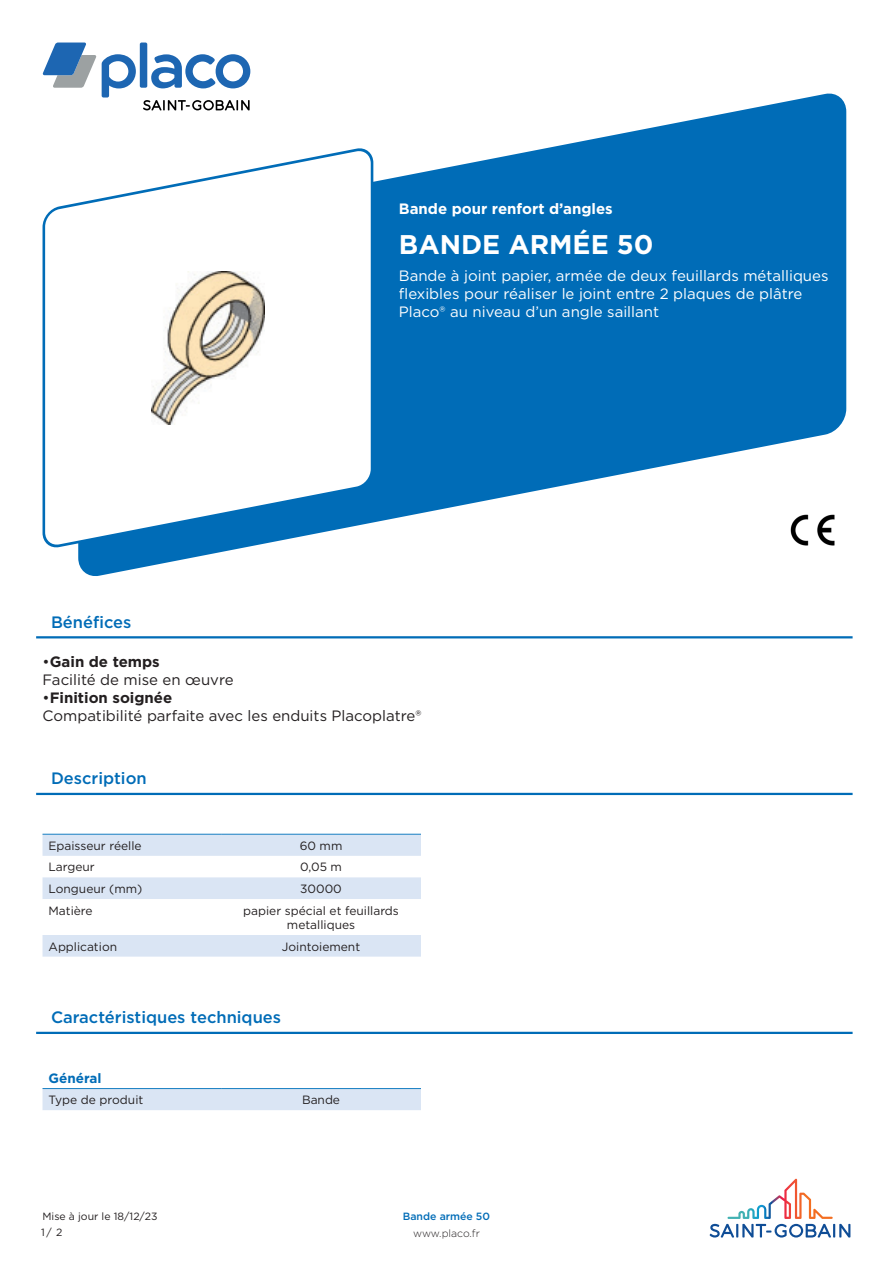
<style>
.page{position:relative;width:893px;height:1263px;background:#fff}
.page>*{position:absolute;margin:0;border:0;box-sizing:border-box;transform-origin:0 0}
.product_name{font:700 27px "Gotham";color:#fff}
.t1{font:500 16.5px "Gotham";color:#006cb7}
.product_description{font:15px/18px "Gotham";color:#fff}
.Benefices{font:15px/18px "Gotham";color:#231f20}
.GFR-Main_earning_tex{font:700 15px "Gotham";color:#fff}
.attribute_group{font:700 13.5px "Gotham";color:#006cb7}
.column_2{font:12px/14.4px "Gotham";color:#231f20;text-align:center}
.column_1{font:12px "Gotham";color:#231f20}
.t2{font:10.5px/16.6px "Gotham";color:#231f20}
.t3{font:300 10.5px "Gotham";color:#231f20}
.Product_Name_Master{font:500 10.5px "Gotham";color:#006cb7}
.s1{font-weight:700}
</style>
<div class="page">
<div style="left:140px;top:43px;width:7px;height:45px;background:#1d66b2;border-radius:2px"></div>
<svg style="left:42px;top:43px;width:94px;height:47px"></svg>
<svg style="left:151px;top:54px;width:99px;height:34px"></svg>
<svg style="left:710px;top:1179px;width:140px;height:58px"></svg>
<svg style="left:78px;top:90px;width:768px;height:486px;fill:#006cb7"></svg>
<svg style="left:42px;top:144px;width:333px;height:408px"></svg>
<img style="left:152px;top:271px;width:112px;height:153px">
<hr style="left:36px;top:636px;width:817px;height:2px;background:#006cb7">
<hr style="left:36px;top:793px;width:817px;height:2px;background:#006cb7">
<svg style="left:43px;top:835px;width:378px;height:122px;fill:#dae5f4"></svg>
<hr style="left:43px;top:834px;width:178px;height:1px;background:#167ec2">
<hr style="left:221px;top:834px;width:200px;height:1px;background:#167ec2">
<hr style="left:36px;top:1032px;width:817px;height:2px;background:#006cb7">
<div style="left:43px;top:1089px;width:378px;height:21px;background:#dae5f4"></div>
<hr style="left:43px;top:1088px;width:178px;height:1px;background:#167ec2">
<hr style="left:221px;top:1088px;width:200px;height:1px;background:#167ec2">
<img style="left:786px;top:510px;width:60px;height:43px">
<p class="GFR-Main_earning_tex" style="left:399px;top:198px;width:215px">Bande pour renfort d’angles</p>
<p class="product_name" style="left:399px;top:227px;width:256px">BANDE ARMÉE 50</p>
<p class="product_description" style="left:399px;top:266px;width:431px">Bande à joint papier, armée de deux feuillards métalliques flexibles pour réaliser le joint entre 2 plaques de plâtre<br>Placo® au niveau d’un angle saillant</p>
<p class="t1" style="left:51px;top:611px;width:82px">Bénéfices</p>
<p class="Benefices" style="left:43px;top:652px;width:193px">•<span class="s1">Gain de temps<br></span>Facilité de mise en œuvre</p>
<p class="Benefices" style="left:43px;top:688px;width:381px">•<span class="s1">Finition soignée<br></span>Compatibilité parfaite avec les enduits Placoplatre®</p>
<p class="t1" style="left:51px;top:768px;width:97px">Description</p>
<p class="column_1" style="left:49px;top:838px;width:95px">Epaisseur réelle</p>
<p class="column_2" style="left:300px;top:838px;width:44px">60 mm</p>
<p class="column_1" style="left:49px;top:859px;width:48px">Largeur</p>
<p class="column_2" style="left:300px;top:860px;width:43px">0,05 m</p>
<p class="column_1" style="left:49px;top:881px;width:95px">Longueur (mm)</p>
<p class="column_2" style="left:300px;top:881px;width:43px">30000</p>
<p class="column_1" style="left:49px;top:903px;width:46px">Matière</p>
<p class="column_2" style="left:243px;top:903px;width:157px">papier spécial et feuillards metalliques</p>
<p class="column_1" style="left:49px;top:939px;width:70px">Application</p>
<p class="column_2" style="left:282px;top:939px;width:80px">Jointoiement</p>
<p class="t1" style="left:51px;top:1006px;width:232px">Caractéristiques techniques</p>
<p class="attribute_group" style="left:49px;top:1069px;width:54px">Général</p>
<p class="column_1" style="left:49px;top:1092px;width:96px">Type de produit</p>
<p class="column_2" style="left:302px;top:1092px;width:40px">Bande</p>
<p class="t2" style="left:41px;top:1207px;width:118px">Mise à jour le 18/12/23<br>1/ 2</p>
<p class="Product_Name_Master" style="left:403px;top:1209px;width:89px">Bande armée 50</p>
<p class="t3" style="left:413px;top:1227px;width:68px">www.placo.fr</p>
</div>
